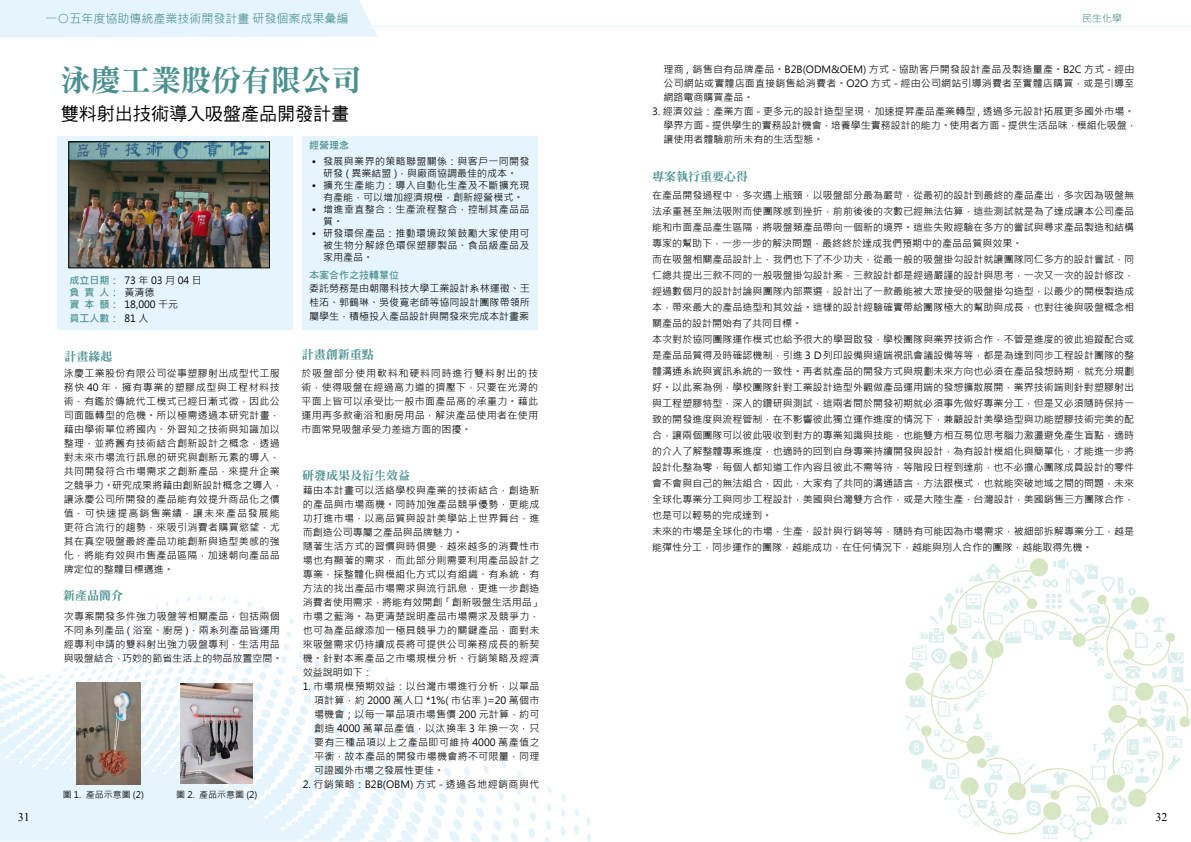
<style>
.page{position:relative;width:1191px;height:842px;background:#fff}
.page>*{position:absolute;margin:0;border:0;box-sizing:border-box;transform-origin:0 0}
.t1{font:30px "DFN Ming XB HK BF";color:#4b9090}
.t2{font:18px "DF Hei Md HK BF";color:#000}
.t3{font:12px "DFN Ming XB HK BF";color:#4b9090}
.t4{font:12px "Microsoft Jheng Hei";color:#4b9090}
.t5{font:11.9px "Times New Roman";color:#000}
.t6{font:10px/16px "Microsoft Jheng Hei";letter-spacing:.005em;color:#000;text-align:justify}
.t7{font:10px/14px "Microsoft Jheng Hei";letter-spacing:.03em;color:#000}
.t8{font:10px/12px "Microsoft Jheng Hei";letter-spacing:.035em;color:#000;text-align:center}
.t9{font:10px "Microsoft Jheng Hei";letter-spacing:.045em;color:#000}
.t10{font:700 10px "Microsoft Jheng Hei";color:#4b9090}
.t11{font:10px "DF Hei Bd HK BF";color:#4b9090}
.t12{font:10px "Microsoft Jheng Hei";color:#4b9090}
.t13{font:9px "Microsoft Jheng Hei";color:#000}
.s1{font-weight:700;color:#4b9090}
.s2{color:#005056}
.s3{font-weight:400;color:#005056}
.s4{font-weight:400;color:#000}
</style>
<div class="page">
<svg style="left:0;top:595px;width:591px;height:246px"></svg>
<svg style="left:0;top:677px;width:490px;height:164px;fill:#e7f5fd"></svg>
<svg style="left:905px;top:558px;width:286px;height:283px"></svg>
<div style="left:0;top:0;width:377px;height:38px;background:#e6f5fd"></div>
<hr style="left:372px;top:26px;width:819px;height:1px;background:#e6f5fd">
<div style="left:302px;top:137px;width:236px;height:193px;background:#e6f5fd"></div>
<div style="left:57px;top:137px;width:235px;height:193px;background:#e6f5fd"></div>
<img style="left:71px;top:144px;width:196px;height:122px">
<div style="left:69px;top:142px;width:200px;height:126px;border:1px solid #000"></div>
<img style="left:76px;top:683px;width:65px;height:101px">
<img style="left:180px;top:684px;width:72px;height:99px">
<p class="t4" style="left:45px;top:12px;width:305px">一○五年度協助傳統產業技術開發計畫 研發個案成果彙編</p>
<p class="t12" style="left:1082px;top:12px;width:41px">民生化學</p>
<h1 class="t1" style="left:61px;top:64px;width:301px">泳慶工業股份有限公司</h1>
<h2 class="t2" style="left:61px;top:105px;width:289px">雙料射出技術導入吸盤產品開發計畫</h2>
<p class="t10" style="left:309px;top:139px;width:41px">經營理念</p>
<p class="t6" style="left:69px;top:274px;width:134px;line-height:12px;text-align:left"><span class="s1">成立日期</span><span class="s2">：</span> 73 年 03 月 04 日<span class="s1">負 責 人</span><span class="s2">：</span> 黃清德<br><span class="s1">資 本 額</span><span class="s2">：</span> 18,000 千元</p>
<p class="t10" style="left:69px;top:312px;width:81px">員工人數<span class="s3">：</span> <span class="s4">81 人</span></p>
<p class="t8" style="left:312px;top:155px;width:219px">• 發展與業界的策略聯盟關係：與客戶一同開發研發 ( 異業結盟 )，與廠商協調最佳的成本。</p>
<p class="t8" style="left:312px;top:179px;width:219px">• 擴充生產能力：導入自動化生產及不斷擴充現有產能，可以增加經濟規模，創新經營模式。</p>
<p class="t8" style="left:323px;top:203px;width:208px;text-align:left;text-indent:-11px">• 增進垂直整合：生產流程整合，控制其產品品質。</p>
<p class="t6" style="left:323px;top:227px;width:208px;line-height:12px;text-indent:-11px">• 研發環保產品：推動環境政策鼓勵大家使用可被生物分解綠色環保塑膠製品、食品級產品及家用產品。</p>
<p class="t11" style="left:309px;top:270px;width:91px">本案合作之技轉單位</p>
<p class="t6" style="left:309px;top:281px;width:222px;line-height:14px">委託勞務是由朝陽科技大學工業設計系林運徵、王桂沰、郭鶴琳、吳俊寬老師等協同設計團隊帶領所屬學生，積極投入產品設計與開發來完成本計畫案</p>
<p class="t3" style="left:64px;top:350px;width:49px">計畫緣起</p>
<p class="t3" style="left:302px;top:349px;width:73px">計畫創新重點</p>
<p class="t7" style="left:64px;top:367px;width:220px">泳慶工業股份有限公司從事塑膠射出成型代工服務快 40 年，擁有專業的塑膠成型與工程材料技術，有鑑於傳統代工模式已經日漸式微，因此公司面臨轉型的危機。所以極需透過本研究計畫，藉由學術單位將國內、外習知之技術與知識加以整理，並將舊有技術結合創新設計之概念，透過對未來市場流行訊息的研究與創新元素的導入，共同開發符合市場需求之創新產品，來提升企業之競爭力。研究成果將藉由創新設計概念之導入，讓泳慶公司所開發的產品能有效提升商品化之價值，可快速提高銷售業績，讓未來產品發展能更符合流行的趨勢，來吸引消費者購買慾望，尤其在真空吸盤最終產品功能創新與造型美感的強化，將能有效與市售產品區隔，加速朝向產品品牌定位的整體目標邁進。</p>
<p class="t7" style="left:64px;top:610px;width:220px">次專案開發多件強力吸盤等相關產品，包括兩個不同系列產品 ( 浴室、廚房 )，兩系列產品皆運用經專利申請的雙料射出強力吸盤專利，生活用品與吸盤結合，巧妙的節省生活上的物品放置空間。</p>
<p class="t3" style="left:63px;top:589px;width:61px">新產品簡介</p>
<p class="t13" style="left:63px;top:789px;width:83px">圖 1. 產品示意圖 (2)</p>
<p class="t13" style="left:176px;top:789px;width:83px">圖 2. 產品示意圖 (2)</p>
<p class="t6" style="left:301px;top:367px;width:238px;line-height:14px">於吸盤部分使用軟料和硬料同時進行雙料射出的技術，使得吸盤在經過高力道的擠壓下，只要在光滑的平面上皆可以承受比一般市面產品高的承重力。藉此運用再多款衛浴和廚房用品，解決產品使用者在使用市面常見吸盤承受力差這方面的困擾。</p>
<p class="t3" style="left:302px;top:469px;width:109px">研發成果及衍生效益</p>
<p class="t7" style="left:303px;top:483px;width:241px">藉由本計畫可以活絡學校與產業的技術結合，創造新的產品與市場商機。同時加強產品競爭優勢，更能成功打進市場，以高品質與設計美學站上世界舞台，進而創造公司專屬之產品與品牌魅力。<br>隨著生活方式的習慣與時俱變，越來越多的消費性市場也有顯著的需求，而此部分則需要利用產品設計之專業，採整體化與模組化方式以有組織、有系統、有方法的找出產品市場需求與流行訊息，更進一步創造消費者使用需求，將能有效開創「創新吸盤生活用品」市場之藍海。為更清楚說明產品市場需求及競爭力，也可為產品線添加一極具競爭力的關鍵產品，面對未來吸盤需求仍持續成長將可提供公司業務成長的新契機。針對本案產品之市場規模分析、行銷策略及經濟效益說明如下：</p>
<p class="t6" style="left:314px;top:679px;width:227px;line-height:14px;text-indent:-11px">1. 市場規模預期效益：以台灣市場進行分析，以單品項計算，約 2000 萬人口 *1%( 市佔率 )=20 萬個市場機會；以每一單品項市場售價 200 元計算，約可創造 4000 萬單品產值，以汰換率 3 年換一次，只要有三種品項以上之產品即可維持 4000 萬產值之平衡，故本產品的開發市場機會將不可限量，同理可證國外市場之發展性更佳。</p>
<p class="t9" style="left:303px;top:778px;width:238px">2. 行銷策略：B2B(OBM) 方式 - 透過各地經銷商與代</p>
<p class="t6" style="left:663px;top:63px;width:472px;line-height:14px">理商 , 銷售自有品牌產品。B2B(ODM&amp;OEM) 方式 - 協助客戶開發設計產品及製造量產。B2C 方式 - 經由公司網站或實體店面直接銷售給消費者。O2O 方式 - 經由公司網站引導消費者至實體店購買，或是引導至網路電商購買產品。</p>
<p class="t6" style="left:663px;top:105px;width:475px;line-height:14px;text-align:left;text-indent:-11px">3. 經濟效益：產業方面 - 更多元的設計造型呈現，加速提昇產品產業轉型 , 透過多元設計拓展更多國外市場。學界方面 - 提供學生的實務設計機會，培養學生實務設計的能力。使用者方面 - 提供生活品味，模組化吸盤，讓使用者體驗前所未有的生活型態。</p>
<p class="t3" style="left:652px;top:170px;width:97px">專案執行重要心得</p>
<p class="t6" style="left:652px;top:188px;width:483px;text-align:left">在產品開發過程中，多次遇上瓶頸，以吸盤部分最為嚴苛，從最初的設計到最終的產品產出，多次因為吸盤無法承重甚至無法吸附而使團隊感到挫折，前前後後的次數已經無法估算，這些測試就是為了達成讓本公司產品能和市面產品產生區隔，將吸盤類產品帶向一個新的境界。這些失敗經驗在多方的嘗試與尋求產品製造和結構專家的幫助下，一步一步的解決問題，最終終於達成我們預期中的產品品質與效果。<br>而在吸盤相關產品設計上，我們也下了不少功夫，從最一般的吸盤掛勾設計就讓團隊同仁多方的設計嘗試，同仁總共提出三款不同的一般吸盤掛勾設計案，三款設計都是經過嚴謹的設計與思考，一次又一次的設計修改，經過數個月的設計討論與團隊內部票選，設計出了一款最能被大眾接受的吸盤掛勾造型，以最少的開模製造成本，帶來最大的產品造型和其效益。這樣的設計經驗確實帶給團隊極大的幫助與成長，也對往後與吸盤概念相關產品的設計開始有了共同目標。<br>本次對於協同團隊運作模式也給予很大的學習啟發，學校團隊與業界技術合作，不管是進度的彼此追蹤配合或是產品品質得及時確認機制，引進３Ｄ列印設備與遠端視訊會議設備等等，都是為達到同步工程設計團隊的整體溝通系統與資訊系統的一致性。再者就產品的開發方式與規劃未來方向也必須在產品發想時期，就充分規劃好。以此案為例，學校團隊針對工業設計造型外觀做產品運用端的發想擴散展開，業界技術端則針對塑膠射出與工程塑膠特型，深入的鑽研與測試，這兩者間於開發初期就必須事先做好專業分工，但是又必須隨時保持一致的開發進度與流程管制，在不影響彼此獨立運作進度的情況下，兼顧設計美學造型與功能塑膠技術完美的配合，讓兩個團隊可以彼此吸收到對方的專業知識與技能，也能雙方相互易位思考腦力激盪避免產生盲點，適時的介入了解整體專案進度，也適時的回到自身專業持續開發與設計，為有設計模組化與簡單化，才能進一步將設計化整為零，每個人都知道工作內容且彼此不需等待，等階段日程到達前，也不必擔心團隊成員設計的零件會不會與自己的無法組合，因此，大家有了共同的溝通語言，方法跟模式，也就能突破地域之間的問題，未來全球化專業分工與同步工程設計，美國與台灣雙方合作，或是大陸生產，台灣設計，美國銷售三方團隊合作，也是可以輕易的完成達到。<br>未來的市場是全球化的市場，生產，設計與行銷等等，隨時有可能因為市場需求，被細部拆解專業分工，越是能彈性分工，同步運作的團隊，越能成功，在任何情況下，越能與別人合作的團隊，越能取得先機。</p>
<p class="t5" style="left:18px;top:809px;width:13px">31</p>
<p class="t5" style="left:1155px;top:809px;width:13px">32</p>
</div>
